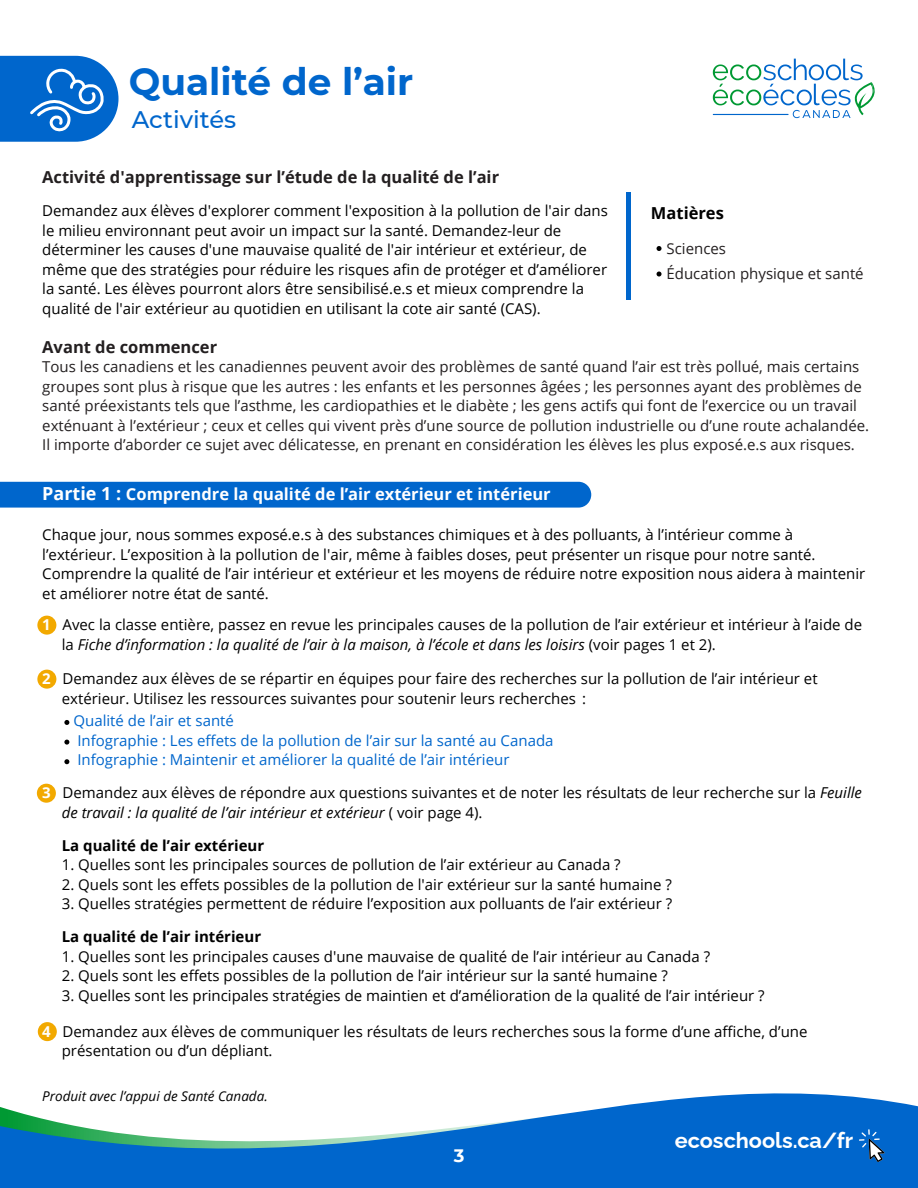
<style>
.page{position:relative;width:918px;height:1188px;background:#fff}
.page>*{position:absolute;margin:0;border:0;box-sizing:border-box;transform-origin:0 0}
.t1{font:700 37.5px "Montserrat";color:#06c}
.t2{font:500 24px "Montserrat";color:#06c}
.t3{font:700 21.9px "Raleway";color:#fff}
.t4{font:700 18px "Montserrat";color:#fff}
.t5{font:700 16.5px "Open Sans";color:#231f20}
.t6{font:700 16.5px "Open Sans";color:#fff}
.t7{font:700 16.5px "Open Sans";color:#000}
.t8{font:15px/19.5px "Open Sans";color:#000}
.t9{font:15px/19.5px "Open Sans";color:#231f20}
.t10{font:15px/19.5px "Open Sans";color:#06c}
.t11{font:700 15px "Open Sans";color:#000}
.t12{font:italic 13.5px "Open Sans";color:#000}
.s1{font-size:18px}
.s2{font-weight:700;color:#fff}
.s3{font-style:italic}
</style>
<div class="page">
<div style="left:38px;top:1022px;width:19px;height:19px;background:#f2a900;border-radius:50%"></div>
<div style="left:37px;top:784px;width:19px;height:19px;background:#f2a900;border-radius:50%"></div>
<hr style="left:627px;top:193px;width:4px;height:107px;background:#06c">
<svg style="left:657px;top:246px;width:5px;height:5px"></svg>
<svg style="left:657px;top:272px;width:5px;height:5px"></svg>
<div style="left:0;top:482px;width:591px;height:26px;background:#06c"></div>
<div style="left:37px;top:670px;width:19px;height:19px;background:#f2a900;border-radius:50%"></div>
<div style="left:37px;top:616px;width:19px;height:19px;background:#f2a900;border-radius:50%"></div>
<svg style="left:713px;top:59px;width:162px;height:59px"></svg>
<hr style="left:713px;top:114px;width:76px;height:1px;background:#06c">
<svg style="left:64px;top:740px;width:5px;height:5px"></svg>
<svg style="left:64px;top:759px;width:5px;height:5px"></svg>
<svg style="left:64px;top:720px;width:5px;height:5px"></svg>
<svg style="left:0;top:56px;width:119px;height:86px;background:#2c80d4"></svg>
<svg style="left:0;top:1093px;width:918px;height:95px;fill:#06c"></svg>
<svg style="left:859px;top:1129px;width:26px;height:33px"></svg>
<h1 class="t1" style="left:129px;top:55px;width:286px">Qualité de l’air</h1>
<h2 class="t2" style="left:132px;top:102px;width:106px">Activités</h2>
<p class="t5" style="left:42px;top:165px;width:458px">Activité d'apprentissage sur l’étude de la qualité de l’air</p>
<p class="t8" style="left:42px;top:201px;width:567px">Demandez aux élèves d'explorer comment l'exposition à la pollution de l'air dans le milieu environnant peut avoir un impact sur la santé. Demandez-leur de déterminer les causes d'une mauvaise qualité de l'air intérieur et extérieur, de même que des stratégies pour réduire les risques afin de protéger et d’améliorer la santé. Les élèves pourront alors être sensibilisé.e.s et mieux comprendre la qualité de l'air extérieur au quotidien en utilisant la cote air santé (CAS).</p>
<p class="t7" style="left:651px;top:201px;width:74px">Matières</p>
<p class="t9" style="left:667px;top:235px;width:199px;line-height:25.8px">Sciences<br>Éducation physique et santé</p>
<p class="t5" style="left:42px;top:335px;width:176px">Avant de commencer</p>
<p class="t9" style="left:42px;top:357px;width:828px">Tous les canadiens et les canadiennes peuvent avoir des problèmes de santé quand l’air est très pollué, mais certains groupes sont plus à risque que les autres : les enfants et les personnes âgées ; les personnes ayant des problèmes de santé préexistants tels que l’asthme, les cardiopathies et le diabète ; les gens actifs qui font de l’exercice ou un travail exténuant à l’extérieur ; ceux et celles qui vivent près d’une source de pollution industrielle ou d’une route achalandée.<br>Il importe d’aborder ce sujet avec délicatesse, en prenant en considération les élèves les plus exposé.e.s aux risques.</p>
<p class="t6" style="left:42px;top:483px;width:510px"><span class="s1">Partie 1 :</span> Comprendre la qualité de l’air extérieur et intérieur</p>
<p class="t8" style="left:42px;top:525px;width:825px">Chaque jour, nous sommes exposé.e.s à des substances chimiques et à des polluants, à l’intérieur comme à l’extérieur. L’exposition à la pollution de l'air, même à faibles doses, peut présenter un risque pour notre santé.<br>Comprendre la qualité de l’air intérieur et extérieur et les moyens de réduire notre exposition nous aidera à maintenir et améliorer notre état de santé.</p>
<p class="t8" style="left:62px;top:615px;width:802px;text-indent:-20px"><span class="s2">1</span> Avec la classe entière, passez en revue les principales causes de la pollution de l’air extérieur et intérieur à l’aide de la <span class="s3">Fiche d’information : la qualité de l’air à la maison, à l’école et dans les loisirs</span> (voir pages 1 et 2).</p>
<p class="t8" style="left:62px;top:669px;width:757px;text-indent:-20px"><span class="s2">2</span> Demandez aux élèves de se répartir en équipes pour faire des recherches sur la pollution de l’air intérieur et extérieur. Utilisez les ressources suivantes pour soutenir leurs recherches :</p>
<p class="t10" style="left:73px;top:711px;width:482px">Qualité de l’air et santé<br>Infographie : Les effets de la pollution de l’air sur la santé au Canada<br>Infographie : Maintenir et améliorer la qualité de l’air intérieur</p>
<p class="t8" style="left:62px;top:783px;width:802px;text-indent:-20px"><span class="s2">3</span> Demandez aux élèves de répondre aux questions suivantes et de noter les résultats de leur recherche sur la <span class="s3">Feuille de travail : la qualité de l’air intérieur et extérieur</span> ( voir page 4).</p>
<p class="t11" style="left:62px;top:835px;width:204px">La qualité de l’air extérieur</p>
<p class="t8" style="left:62px;top:855px;width:560px">1. Quelles sont les principales sources de pollution de l’air extérieur au Canada ?</p>
<p class="t8" style="left:62px;top:874px;width:612px">2. Quels sont les effets possibles de la pollution de l'air extérieur sur la santé humaine ?</p>
<p class="t8" style="left:62px;top:894px;width:612px">3. Quelles stratégies permettent de réduire l’exposition aux polluants de l’air extérieur ?</p>
<p class="t11" style="left:62px;top:926px;width:201px">La qualité de l’air intérieur</p>
<p class="t8" style="left:62px;top:946px;width:650px">1. Quelles sont les principales causes d'une mauvaise de qualité de l’air intérieur au Canada ?</p>
<p class="t8" style="left:62px;top:966px;width:608px">2. Quels sont les effets possibles de la pollution de l’air intérieur sur la santé humaine ?</p>
<p class="t8" style="left:62px;top:985px;width:704px">3. Quelles sont les principales stratégies de maintien et d’amélioration de la qualité de l’air intérieur ?</p>
<p class="t8" style="left:62px;top:1021px;width:747px;text-indent:-20px"><span class="s2">4</span> Demandez aux élèves de communiquer les résultats de leurs recherches sous la forme d’une affiche, d’une présentation ou d’un dépliant.</p>
<p class="t12" style="left:42px;top:1087px;width:227px">Produit avec l’appui de Santé Canada.</p>
<p class="t4" style="left:454px;top:1142px;width:12px">3</p>
<h3 class="t3" style="left:675px;top:1123px;width:180px">ecoschools.ca/fr</h3>
</div>
